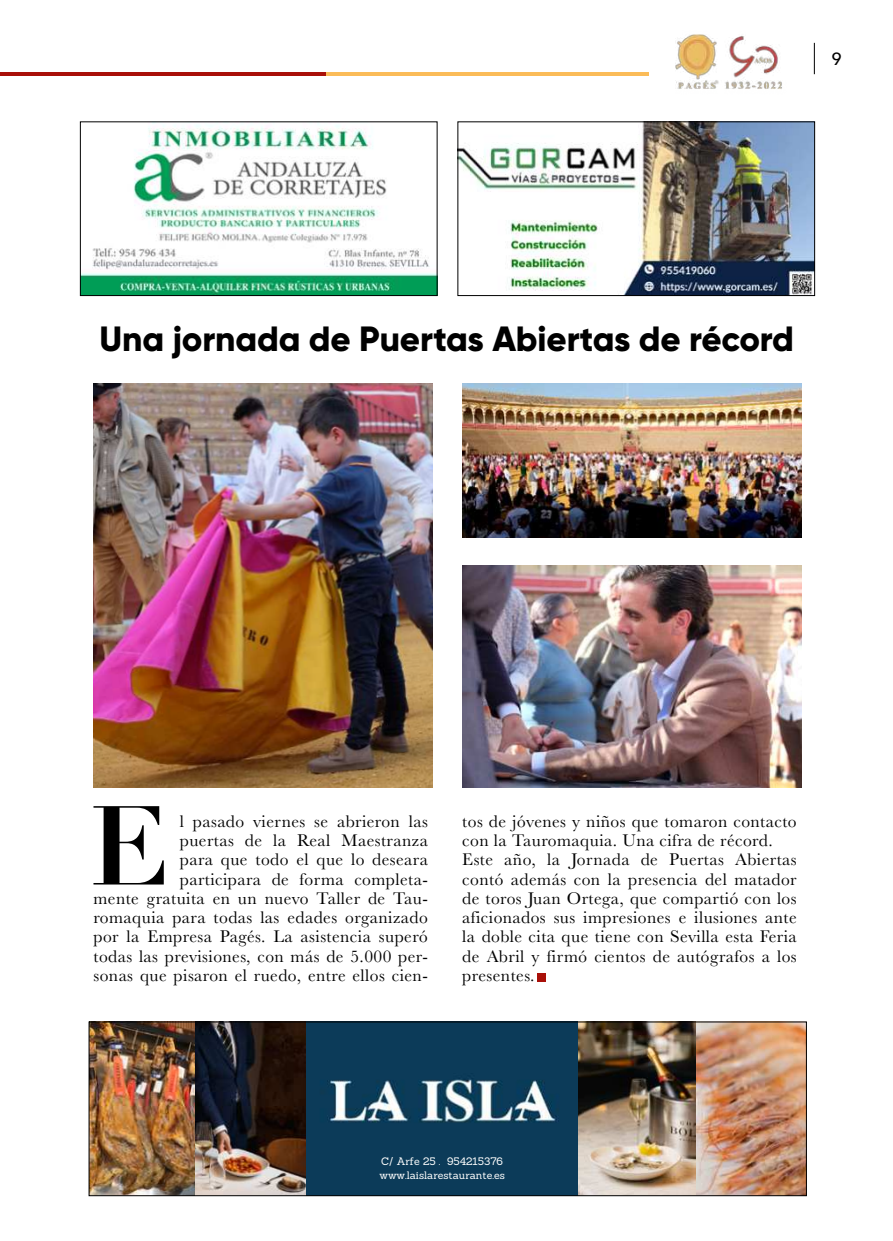
<style>
.page{position:relative;width:893px;height:1241px;background:#fff}
.page>*{position:absolute;margin:0;border:0;box-sizing:border-box;transform-origin:0 0}
.t1{font:700 110.08px "Didot";color:#000}
.t2{font:800 35px "Gilroy";letter-spacing:-.005em;color:#000}
.t3{font:17.5px/19.2px "Baskerville";letter-spacing:.025em;color:#000}
.t4{font:500 17.5px "Avenir Next";color:#000}
.t5{font:10.5px/14px "Sanchez";color:#fff}
</style>
<div class="page">
<hr style="left:0;top:72px;width:327px;height:4px;background:#a91009">
<hr style="left:327px;top:72px;width:322px;height:4px;background:#fbbc58">
<hr style="left:814px;top:43px;width:1px;height:31px;background:#000">
<img style="left:675px;top:34px;width:107px;height:55px">
<img style="left:82px;top:125px;width:353px;height:169px">
<div style="left:80px;top:122px;width:357px;height:174px;border:1px solid #000"></div>
<img style="left:460px;top:124px;width:353px;height:170px">
<div style="left:458px;top:122px;width:357px;height:174px;border:1px solid #000"></div>
<img style="left:91px;top:1023px;width:215px;height:170px">
<img style="left:306px;top:1023px;width:499px;height:170px">
<div style="left:89px;top:1021px;width:718px;height:174px;border:1px solid #000"></div>
<div style="left:538px;top:973px;width:8px;height:8px;background:#a91009"></div>
<img style="left:93px;top:383px;width:340px;height:404px">
<img style="left:462px;top:566px;width:339px;height:221px">
<img style="left:462px;top:383px;width:339px;height:154px">
<p class="t4" style="left:831px;top:49px;width:12px">9</p>
<h2 class="t2" style="left:100px;top:323px;width:696px">Una jornada de Puertas Abiertas de récord</h2>
<h1 class="t1" style="left:89px;top:802px;width:81px">E</h1>
<p class="t3" style="left:93px;top:813px;width:336px;text-align:right">l pasado viernes se abrieron las<br>puertas de la Real Maestranza<br>para que todo el que lo deseara<br>participara de forma completa-<br>mente gratuita en un nuevo Taller de Tau&shy;romaquia para todas las edades organizado por la Empresa Pagés. La asistencia superó todas las previsiones, con más de 5.000 per&shy;sonas que pisaron el ruedo, entre ellos cien-</p>
<p class="t3" style="left:462px;top:813px;width:336px">tos de jóvenes y niños que tomaron contacto con la Tauromaquia. Una cifra de récord.<br>Este año, la Jornada de Puertas Abiertas contó además con la presencia del matador de toros Juan Ortega, que compartió con los aficionados sus impresiones e ilusiones ante la doble cita que tiene con Sevilla esta Feria de Abril y firmó cientos de autógrafos a los presentes.</p>
<p class="t5" style="left:379px;top:1154px;width:127px">C/ Arfe 25 . 954215376 www.laislarestaurante.es</p>
</div>
